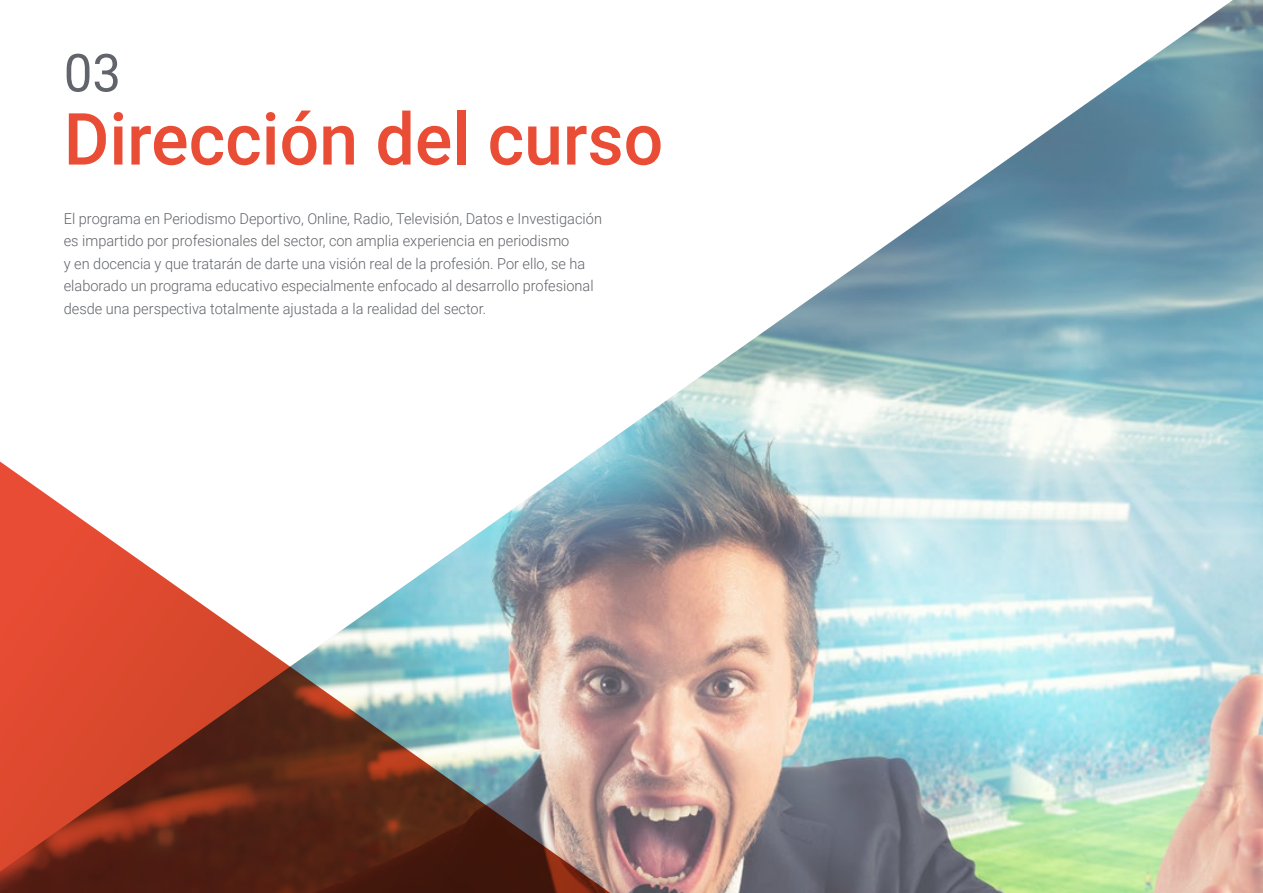
<style>
.page{position:relative;width:1263px;height:893px;background:#fff}
.page>*{position:absolute;margin:0;border:0;box-sizing:border-box;transform-origin:0 0}
.t1{font:500 72px "Roboto";color:#e94d35}
.t2{font:52.5px "Roboto";color:#61646a}
.t3{font:300 15px/22.5px "Roboto";color:#61646a}
</style>
<div class="page">
<img style="left:602px;top:0;width:661px;height:893px">
<svg style="left:0;top:446px;width:640px;height:447px"></svg>
<h2 class="t2" style="left:64px;top:36px;width:59px">03</h2>
<h1 class="t1" style="left:64px;top:89px;width:601px">Dirección del curso</h1>
<p class="t3" style="left:64px;top:207px;width:540px">El programa en Periodismo Deportivo, Online, Radio, Televisión, Datos e Investigación es impartido por profesionales del sector, con amplia experiencia en periodismo<br>y en docencia y que tratarán de darte una visión real de la profesión. Por ello, se ha elaborado un programa educativo especialmente enfocado al desarrollo profesional desde una perspectiva totalmente ajustada a la realidad del sector.</p>
</div>
